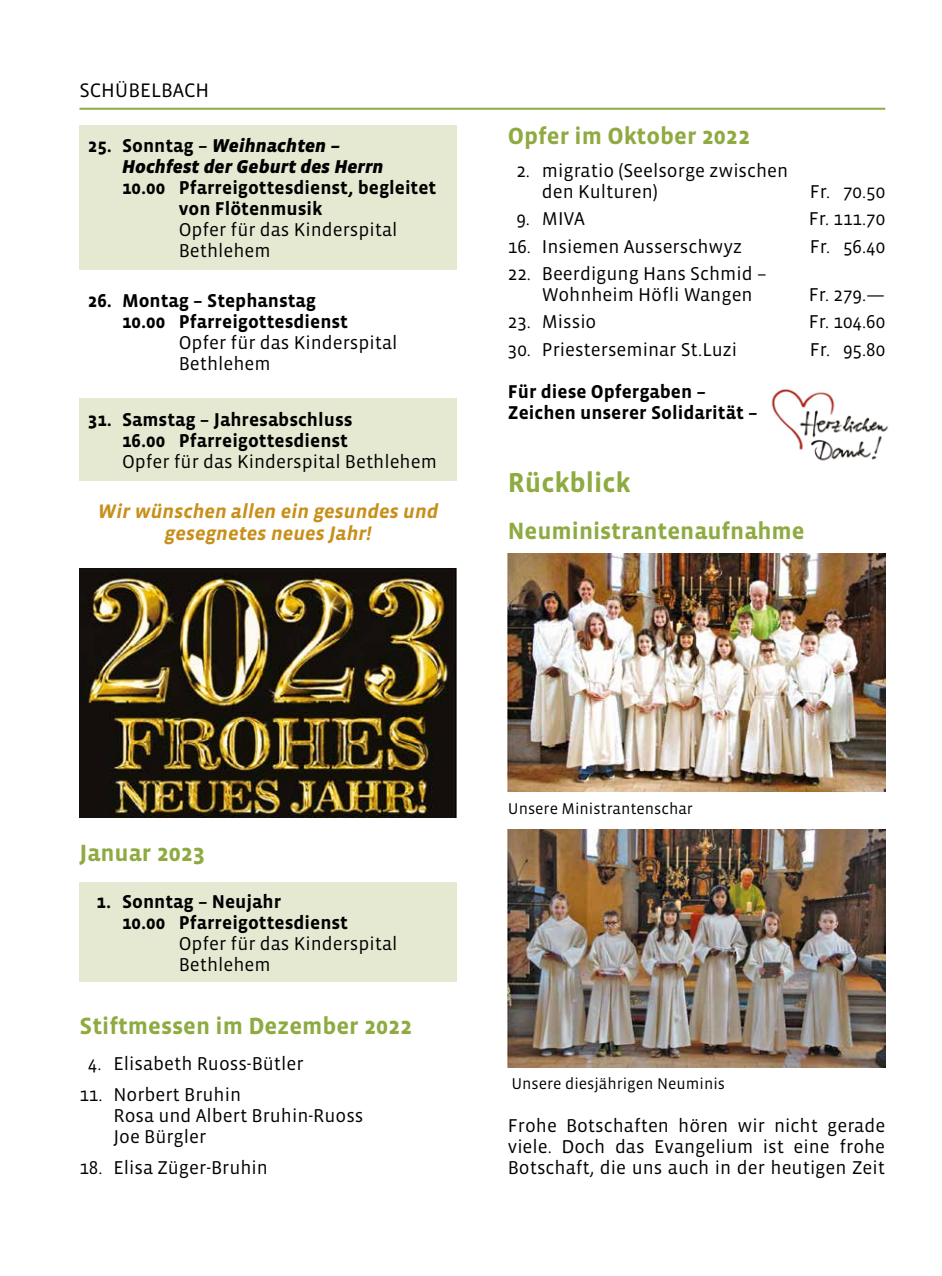
<style>
.page{position:relative;width:942px;height:1276px;background:#fff}
.page>*{position:absolute;margin:0;border:0;box-sizing:border-box;transform-origin:0 0}
.t1{font:700 28px "Vista Sans";color:#8eaa41}
.t2{font:700 24px "Vista Sans";color:#8eaa41}
.t3{font:italic 700 20px/22px "Vista Sans";color:#c88f1a;text-align:center}
.t4{font:20px "Vista Sans";color:#000}
.t5{font:19px/21px "Vista Sans";color:#000}
.t6{font:700 19px/21px "Vista Sans";color:#000}
.t7{font:italic 900 19px/21px "Vista Sans";color:#000}
.t8{font:16px "Vista Sans";color:#000}
.s1{font-weight:700;font-style:normal}
</style>
<div class="page">
<hr style="left:79px;top:108px;width:805px;height:2px;background:#8eaa41">
<div style="left:79px;top:125px;width:377px;height:144px;background:#e5e9d2"></div>
<div style="left:79px;top:398px;width:377px;height:82px;background:#e5e9d2"></div>
<div style="left:79px;top:883px;width:377px;height:99px;background:#e5e9d2"></div>
<img style="left:79px;top:568px;width:377px;height:249px">
<img style="left:771px;top:389px;width:118px;height:72px">
<img style="left:507px;top:829px;width:377px;height:238px">
<img style="left:507px;top:553px;width:377px;height:238px">
<p class="t4" style="left:79px;top:80px;width:131px">SCHÜBELBACH</p>
<p class="t7" style="left:122px;top:135px;width:263px;text-indent:-34px"><span class="s1">25. Sonntag –</span> Weihnachten –<br>Hochfest der Geburt des Herrn</p>
<p class="t6" style="left:179px;top:177px;width:259px;text-indent:-57px">10.00 Pfarreigottesdienst, begleitet von Flötenmusik</p>
<p class="t5" style="left:179px;top:219px;width:220px">Opfer für das Kinderspital<br>Bethlehem</p>
<p class="t6" style="left:122px;top:290px;width:227px;text-indent:-34px">26. Montag – Stephanstag<br>10.00 Pfarreigottesdienst</p>
<p class="t5" style="left:179px;top:332px;width:220px">Opfer für das Kinderspital<br>Bethlehem</p>
<p class="t6" style="left:88px;top:409px;width:266px;text-align:right">31. Samstag – Jahresabschluss<br>16.00 Pfarreigottesdienst</p>
<p class="t5" style="left:122px;top:451px;width:316px">Opfer für das Kinderspital Bethlehem</p>
<p class="t3" style="left:98px;top:501px;width:342px">Wir wünschen allen ein gesundes und gesegnetes neues Jahr!</p>
<p class="t2" style="left:507px;top:123px;width:243px">Opfer im Oktober 2022</p>
<p class="t5" style="left:541px;top:160px;width:248px;text-indent:-25px">2. migratio (Seelsorge zwischen den Kulturen)</p>
<p class="t5" style="left:809px;top:182px;width:77px">Fr. 70.50</p>
<p class="t5" style="left:516px;top:209px;width:70px">9. MIVA</p>
<p class="t5" style="left:808px;top:209px;width:78px">Fr. 111.70</p>
<p class="t5" style="left:507px;top:236px;width:236px">16. Insiemen Ausserschwyz</p>
<p class="t5" style="left:809px;top:236px;width:77px">Fr. 56.40</p>
<p class="t5" style="left:541px;top:263px;width:226px;text-indent:-34px">22. Beerdigung Hans Schmid –<br>Wohnheim Höfli Wangen</p>
<p class="t5" style="left:808px;top:285px;width:78px">Fr. 279.—</p>
<p class="t5" style="left:507px;top:312px;width:90px">23. Missio</p>
<p class="t5" style="left:808px;top:312px;width:78px">Fr. 104.60</p>
<p class="t5" style="left:507px;top:339px;width:231px">30. Priesterseminar St.Luzi</p>
<p class="t5" style="left:809px;top:339px;width:77px">Fr. 95.80</p>
<p class="t6" style="left:507px;top:381px;width:251px">Für diese Opfergaben –<br>Zeichen unserer Solidarität –</p>
<h1 class="t1" style="left:507px;top:468px;width:124px">Rückblick</h1>
<p class="t2" style="left:507px;top:519px;width:298px">Neuministrantenaufnahme</p>
<p class="t2" style="left:79px;top:840px;width:127px">Januar 2023</p>
<p class="t6" style="left:122px;top:892px;width:227px;text-indent:-25px">1. Sonntag – Neujahr<br>10.00 Pfarreigottesdienst</p>
<p class="t5" style="left:179px;top:934px;width:220px">Opfer für das Kinderspital<br>Bethlehem</p>
<p class="t2" style="left:79px;top:1013px;width:334px">Stiftmessen im Dezember 2022</p>
<p class="t5" style="left:88px;top:1053px;width:217px">4. Elisabeth Ruoss-Bütler</p>
<p class="t5" style="left:113px;top:1084px;width:251px;text-indent:-34px">11. Norbert Bruhin<br>Rosa und Albert Bruhin-Ruoss<br>Joe Bürgler</p>
<p class="t5" style="left:79px;top:1157px;width:190px">18. Elisa Züger-Bruhin</p>
<p class="t8" style="left:507px;top:800px;width:187px">Unsere Ministrantenschar</p>
<p class="t8" style="left:511px;top:1075px;width:215px">Unsere diesjährigen Neuminis</p>
<p class="t5" style="left:507px;top:1115px;width:379px;text-align:justify">Frohe Botschaften hören wir nicht gerade viele. Doch das Evangelium ist eine frohe Botschaft, die uns auch in der heutigen Zeit</p>
</div>
